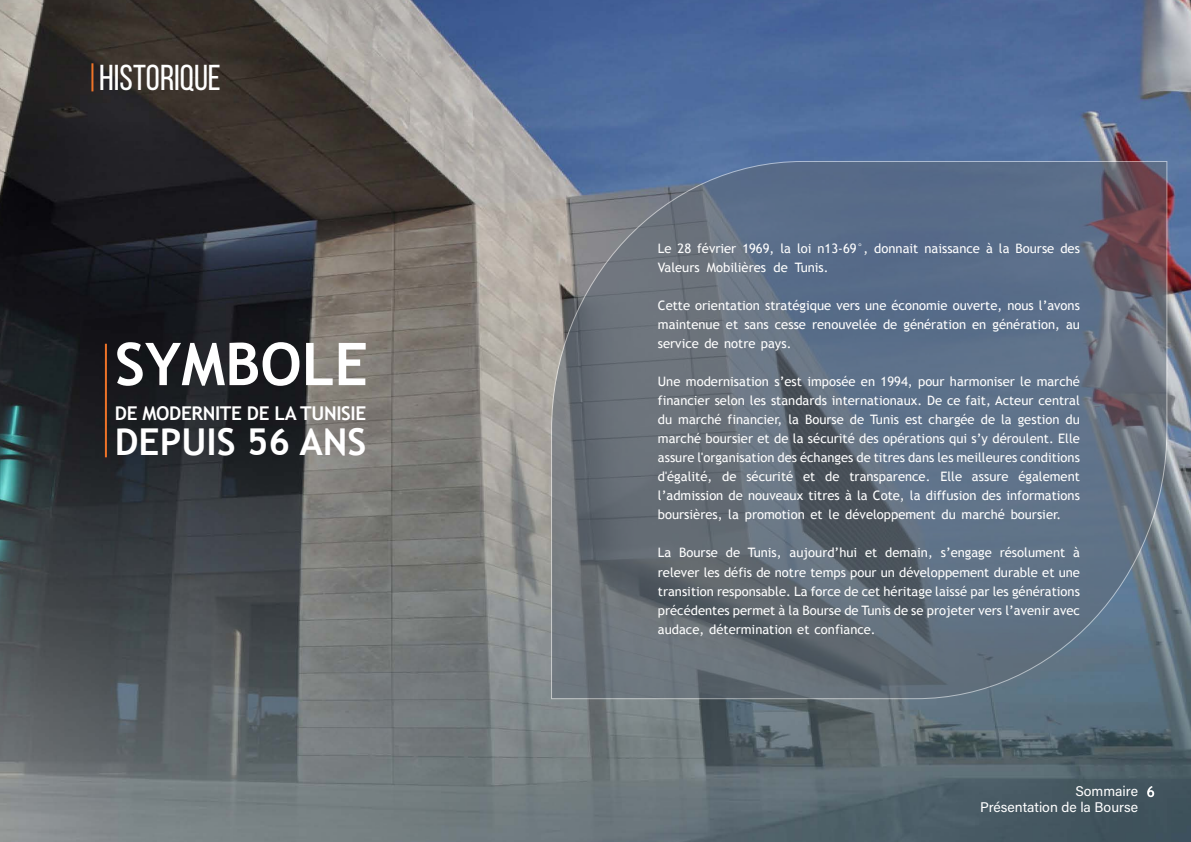
<style>
.page{position:relative;width:1191px;height:842px;background:#fff}
.page>*{position:absolute;margin:0;border:0;box-sizing:border-box;transform-origin:0 0}
.t1{font:700 59px "Trebuchet MS";color:#fff}
.t2{font:700 37px "Trebuchet MS";color:#fff}
.t3{font:36px "Bebas Neue";color:#fff}
.t4{font:700 19px "Trebuchet MS";letter-spacing:-.02em;color:#fff}
.t5{font:14px/16.1px "Acumin Pro";color:#fff}
.t6{font:13px/19px "Trebuchet MS";color:#fff;text-align:justify}
.s1{font-family:"Trebuchet MS";font-weight:700;font-size:15px}
</style>
<div class="page">
<img style="left:0;top:0;width:1191px;height:842px">
<svg style="left:550px;top:160px;width:617px;height:540px;background:#626f7f"></svg>
<hr style="left:91px;top:63px;width:2px;height:28px;background:#ee7328">
<hr style="left:105px;top:344px;width:2px;height:113px;background:#ee7328">
<h3 class="t3" style="left:99px;top:58px;width:123px">HISTORIQUE</h3>
<h1 class="t1" style="left:115px;top:327px;width:255px">SYMBOLE</h1>
<h3 class="t4" style="left:115px;top:401px;width:253px">DE MODERNITE DE LA TUNISIE</h3>
<h2 class="t2" style="left:115px;top:419px;width:253px">DEPUIS 56 ANS</h2>
<p class="t6" style="left:658px;top:239px;width:423px">Le 28 février 1969, la loi n13-69°, donnait naissance à la Bourse des<br>Valeurs Mobilières de Tunis.</p>
<p class="t6" style="left:658px;top:296px;width:423px">Cette orientation stratégique vers une économie ouverte, nous l’avons maintenue et sans cesse renouvelée de génération en génération, au service de notre pays.</p>
<p class="t6" style="left:658px;top:372px;width:423px">Une modernisation s’est imposée en 1994, pour harmoniser le marché financier selon les standards internationaux. De ce fait, Acteur central du marché financier, la Bourse de Tunis est chargée de la gestion du marché boursier et de la sécurité des opérations qui s’y déroulent. Elle assure l'organisation des échanges de titres dans les meilleures conditions d'égalité, de sécurité et de transparence. Elle assure également l’admission de nouveaux titres à la Cote, la diffusion des informations boursières, la promotion et le développement du marché boursier.</p>
<p class="t6" style="left:658px;top:543px;width:423px">La Bourse de Tunis, aujourd’hui et demain, s’engage résolument à relever les défis de notre temps pour un développement durable et une transition responsable. La force de cet héritage laissé par les générations précédentes permet à la Bourse de Tunis de se projeter vers l’avenir avec audace, détermination et confiance.</p>
<p class="t5" style="left:980px;top:783px;width:176px;text-indent:95px">Sommaire <span class="s1">6<br></span>Présentation de la Bourse</p>
</div>
